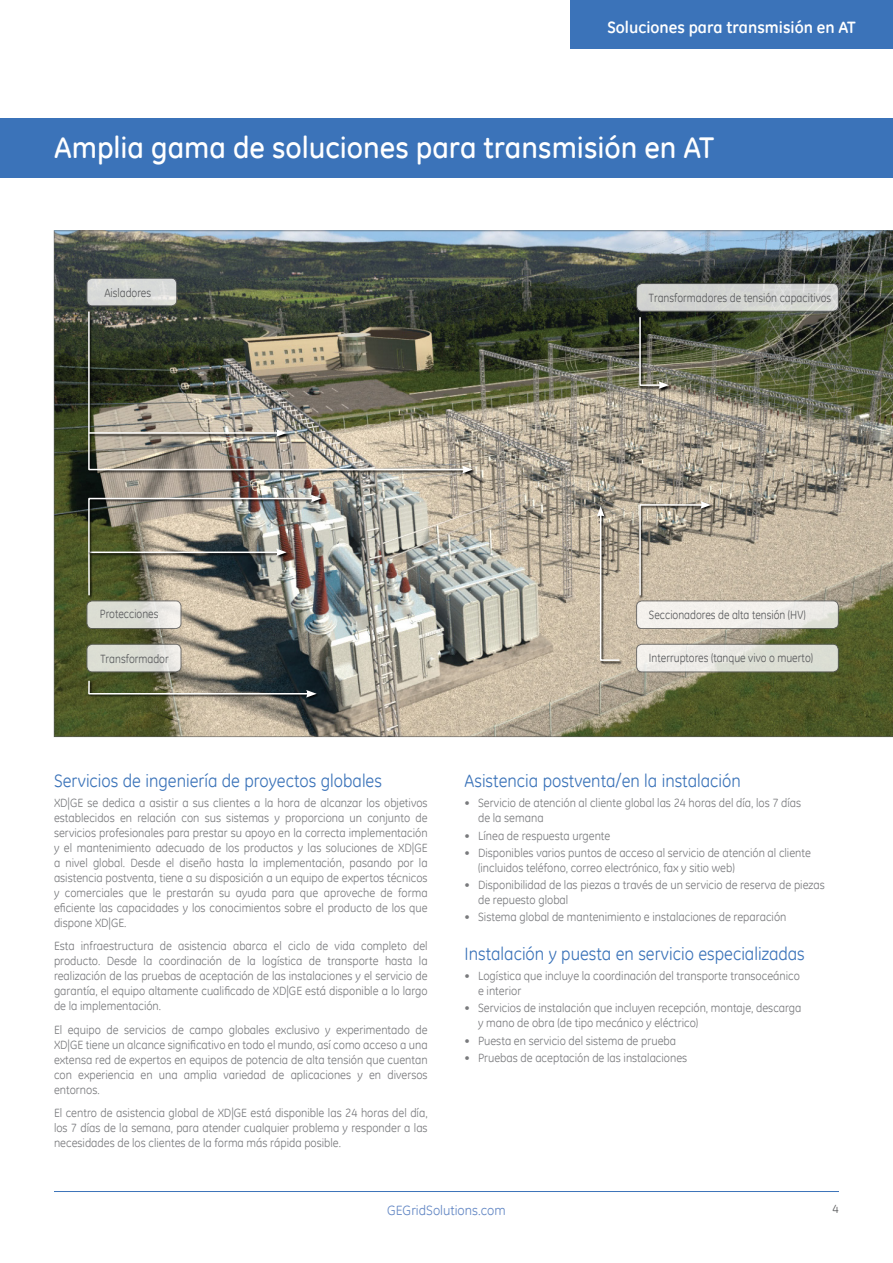
<style>
.page{position:relative;width:893px;height:1263px;background:#fff}
.page>*{position:absolute;margin:0;border:0;box-sizing:border-box;transform-origin:0 0}
.t1{font:500 30px "GE Inspira";color:#fff}
.t2{font:18px "GE Inspira";color:#3b73b9;scale:.96 1}
.t3{font:700 16.5px "GE Inspira";color:#fff}
.t4{font:13.5px "GE Inspira";color:#6387c4}
.t5{font:12px/15px "GE Inspira";color:#797a7d;scale:.96 1}
.t6{font:12px "GE Inspira";color:#58595b;scale:.9 1}
.t7{font:12px "GE Inspira";color:#58595b}
</style>
<div class="page">
<hr style="left:54px;top:1191px;width:785px;height:1px;background:#3b73b9">
<img style="left:54px;top:231px;width:839px;height:506px">
<div style="left:637px;top:284px;width:201px;height:27px;background:#d3d4d1;border-radius:5px"></div>
<div style="left:636px;top:283px;width:203px;height:28px;border:1px solid #58595b;border-radius:5px"></div>
<svg style="left:637px;top:601px;width:201px;height:28px;background:#f0ede9"></svg>
<div style="left:636px;top:601px;width:203px;height:28px;border:1px solid #58595b;border-radius:5px"></div>
<div style="left:637px;top:644px;width:201px;height:28px;background:linear-gradient(to right,#f4f1ee,#d5d9cd);border-radius:5px"></div>
<div style="left:636px;top:644px;width:203px;height:28px;border:1px solid #58595b;border-radius:5px"></div>
<div style="left:0;top:118px;width:893px;height:60px;background:#3b73b9"></div>
<div style="left:88px;top:311px;width:388px;height:165px;background:#000;opacity:.97"></div>
<img style="left:87px;top:310px;width:379px;height:161px">
<svg style="left:462px;top:466px;width:11px;height:7px"></svg>
<div style="left:88px;top:548px;width:202px;height:51px;background:#000;opacity:.97"></div>
<div style="left:88px;top:680px;width:232px;height:21px;background:#000;opacity:.97"></div>
<svg style="left:87px;top:679px;width:230px;height:19px;background:#5d6251"></svg>
<div style="left:89px;top:429px;width:201px;height:11px;background:#000;opacity:.97"></div>
<hr style="left:89px;top:432px;width:189px;height:2px;background:#fff">
<svg style="left:276px;top:429px;width:11px;height:8px"></svg>
<div style="left:88px;top:494px;width:237px;height:61px;background:#000;opacity:.97"></div>
<img style="left:87px;top:495px;width:234px;height:102px">
<div style="left:639px;top:317px;width:33px;height:75px;background:#000;opacity:.97"></div>
<svg style="left:639px;top:316px;width:30px;height:73px;background:#5d604f"></svg>
<div style="left:639px;top:500px;width:75px;height:99px;background:#000;opacity:.97"></div>
<svg style="left:639px;top:501px;width:72px;height:96px;background:#b6ab98"></svg>
<div style="left:596px;top:506px;width:27px;height:158px;background:#000;opacity:.97"></div>
<svg style="left:597px;top:506px;width:24px;height:156px;background:#baae9c"></svg>
<div style="left:87px;top:278px;width:90px;height:28px;background:#d8dad8;border-radius:5px"></div>
<div style="left:87px;top:278px;width:90px;height:28px;border:1px solid #58595b;border-radius:5px"></div>
<div style="left:87px;top:601px;width:94px;height:28px;background:linear-gradient(to right,#d4d7cb,#ece9e6);border-radius:5px"></div>
<div style="left:87px;top:601px;width:94px;height:28px;border:1px solid #58595b;border-radius:5px"></div>
<div style="left:87px;top:644px;width:94px;height:28px;background:linear-gradient(to right,#d7dace,#e4e3df);border-radius:5px"></div>
<div style="left:87px;top:644px;width:94px;height:28px;border:1px solid #58595b;border-radius:5px"></div>
<div style="left:570px;top:0;width:323px;height:49px;background:#3b73b9"></div>
<h3 class="t3" style="left:608px;top:16px;width:250px">Soluciones para transmisión en AT</h3>
<h1 class="t1" style="left:54px;top:129px;width:662px">Amplia gama de soluciones para transmisión en AT</h1>
<p class="t6" style="left:104px;top:285px;width:53px">Aisladores</p>
<p class="t6" style="left:649px;top:290px;width:204px">Transformadores de tensión capacitivos</p>
<p class="t6" style="left:100px;top:606px;width:67px">Protecciones</p>
<p class="t6" style="left:100px;top:651px;width:77px">Transformador</p>
<p class="t6" style="left:649px;top:607px;width:176px">Seccionadores de alta tensión (HV)</p>
<p class="t6" style="left:649px;top:650px;width:184px">Interruptores (tanque vivo o muerto)</p>
<h2 class="t2" style="left:54px;top:769px;width:343px">Servicios de ingeniería de proyectos globales</h2>
<p class="t5" style="left:54px;top:795px;width:391px;text-align:justify">XD|GE se dedica a asistir a sus clientes a la hora de alcanzar los objetivos establecidos en relación con sus sistemas y proporciona un conjunto de servicios profesionales para prestar su apoyo en la correcta implementación y el mantenimiento adecuado de los productos y las soluciones de XD|GE a nivel global. Desde el diseño hasta la implementación, pasando por la asistencia postventa, tiene a su disposición a un equipo de expertos técnicos y comerciales que le prestarán su ayuda para que aproveche de forma eficiente las capacidades y los conocimientos sobre el producto de los que dispone XD|GE.</p>
<p class="t5" style="left:54px;top:938px;width:391px;text-align:justify">Esta infraestructura de asistencia abarca el ciclo de vida completo del producto. Desde la coordinación de la logística de transporte hasta la realización de las pruebas de aceptación de las instalaciones y el servicio de garantía, el equipo altamente cualificado de XD|GE está disponible a lo largo de la implementación.</p>
<p class="t5" style="left:54px;top:1022px;width:391px;text-align:justify">El equipo de servicios de campo globales exclusivo y experimentado de XD|GE tiene un alcance significativo en todo el mundo, así como acceso a una extensa red de expertos en equipos de potencia de alta tensión que cuentan con experiencia en una amplia variedad de aplicaciones y en diversos entornos.</p>
<p class="t5" style="left:54px;top:1105px;width:391px;text-align:justify">El centro de asistencia global de XD|GE está disponible las 24 horas del día, los 7 días de la semana, para atender cualquier problema y responder a las necesidades de los clientes de la forma más rápida posible.</p>
<h2 class="t2" style="left:465px;top:769px;width:289px">Asistencia postventa/en la instalación</h2>
<p class="t5" style="left:478px;top:795px;width:338px;text-indent:-14px">• Servicio de atención al cliente global las 24 horas del día, los 7 días de la semana</p>
<p class="t5" style="left:465px;top:828px;width:153px">• Línea de respuesta urgente</p>
<p class="t5" style="left:478px;top:845px;width:348px;text-indent:-14px">• Disponibles varios puntos de acceso al servicio de atención al cliente (incluidos teléfono, correo electrónico, fax y sitio web)</p>
<p class="t5" style="left:478px;top:877px;width:363px;text-indent:-14px">• Disponibilidad de las piezas a través de un servicio de reserva de piezas de repuesto global</p>
<p class="t5" style="left:465px;top:909px;width:337px">• Sistema global de mantenimiento e instalaciones de reparación</p>
<h2 class="t2" style="left:465px;top:942px;width:356px">Instalación y puesta en servicio especializadas</h2>
<p class="t5" style="left:478px;top:968px;width:337px;text-indent:-14px">• Logística que incluye la coordinación del transporte transoceánico e interior</p>
<p class="t5" style="left:478px;top:1000px;width:338px;text-indent:-14px">• Servicios de instalación que incluyen recepción, montaje, descarga y mano de obra (de tipo mecánico y eléctrico)</p>
<p class="t5" style="left:465px;top:1032px;width:222px">• Puesta en servicio del sistema de prueba</p>
<p class="t5" style="left:465px;top:1050px;width:233px">• Pruebas de aceptación de las instalaciones</p>
<p class="t4" style="left:387px;top:1201px;width:120px">GEGridSolutions.com</p>
<p class="t7" style="left:833px;top:1201px;width:8px">4</p>
</div>
